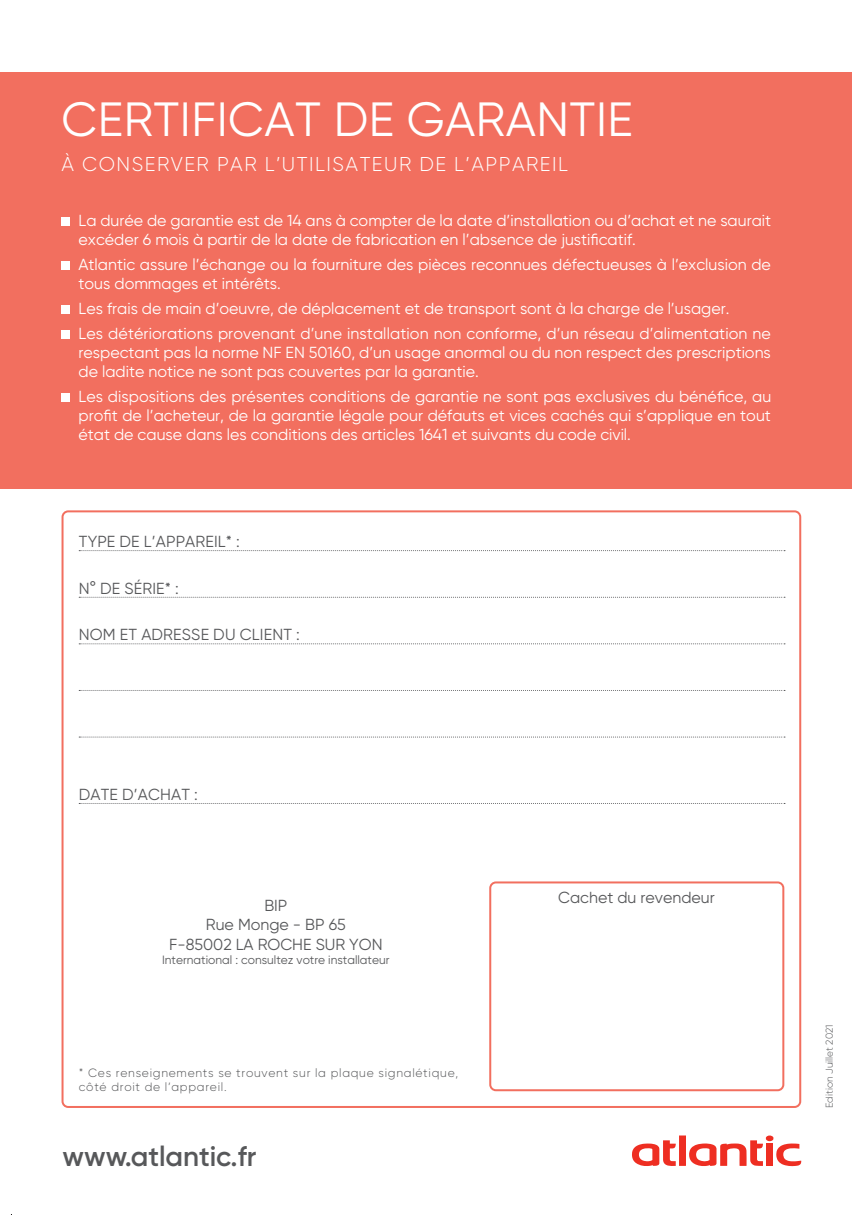
<style>
.page{position:relative;width:852px;height:1215px;background:#fff}
.page>*{position:absolute;margin:0;border:0;box-sizing:border-box;transform-origin:0 0}
.t1{font:48px "Gilroy";letter-spacing:.01em;color:#fff}
.t2{font:600 28px "Gilroy";color:#57585a}
.t3{font:300 20px "Gilroy";letter-spacing:.075em;color:#fff}
.t4{font:16px/19.2px "Gilroy";color:#fff}
.t5{font:16px/19.8px "Gilroy";letter-spacing:.01em;color:#57585a;text-align:center}
.t6{font:300 12px/14.4px "Gilroy";letter-spacing:.06em;color:#57585a}
.t7{font:12px "Gilroy";color:#57585a}
.t8{font:300 10px "Gilroy";color:#57585a}
</style>
<div class="page">
<hr style="left:851px;top:399px;width:1px;height:40px;background:#f26f5f">
<svg style="left:632px;top:1135px;width:169px;height:31px"></svg>
<div style="left:0;top:72px;width:851px;height:416px;background:#f26f5f"></div>
<div style="left:61px;top:217px;width:9px;height:9px;background:#fff"></div>
<div style="left:61px;top:261px;width:9px;height:9px;background:#fff"></div>
<div style="left:61px;top:305px;width:9px;height:9px;background:#fff"></div>
<div style="left:61px;top:330px;width:9px;height:9px;background:#fff"></div>
<div style="left:61px;top:393px;width:9px;height:9px;background:#fff"></div>
<div style="left:489px;top:881px;width:295px;height:210px;border:2px solid #f26f5f;border-radius:6px"></div>
<svg style="left:79px;top:550px;width:705px;height:1px"></svg>
<svg style="left:79px;top:597px;width:705px;height:1px"></svg>
<svg style="left:79px;top:643px;width:705px;height:1px"></svg>
<svg style="left:79px;top:690px;width:705px;height:1px"></svg>
<svg style="left:79px;top:737px;width:705px;height:1px"></svg>
<svg style="left:79px;top:803px;width:705px;height:1px"></svg>
<h1 class="t1" style="left:61px;top:90px;width:572px">CERTIFICAT DE GARANTIE</h1>
<p class="t3" style="left:61px;top:152px;width:507px">À CONSERVER PAR L’UTILISATEUR DE L’APPAREIL</p>
<p class="t4" style="left:78px;top:210px;width:694px">La durée de garantie est de 14 ans à compter de la date d’installation ou d’achat et ne saurait excéder 6 mois à partir de la date de fabrication en l’absence de justificatif.</p>
<p class="t4" style="left:78px;top:254px;width:693px">Atlantic assure l’échange ou la fourniture des pièces reconnues défectueuses à l’exclusion de tous dommages et intérêts.</p>
<p class="t4" style="left:78px;top:296px;width:693px;line-height:24.8px">Les frais de main d’oeuvre, de déplacement et de transport sont à la charge de l’usager.<br>Les détériorations provenant d’une installation non conforme, d’un réseau d’alimentation ne</p>
<p class="t4" style="left:78px;top:343px;width:693px">respectant pas la norme NF EN 50160, d’un usage anormal ou du non respect des prescriptions de ladite notice ne sont pas couvertes par la garantie.</p>
<p class="t4" style="left:78px;top:387px;width:694px;text-align:justify">Les dispositions des présentes conditions de garantie ne sont pas exclusives du bénéfice, au profit de l’acheteur, de la garantie légale pour défauts et vices cachés qui s’applique en tout état de cause dans les conditions des articles 1641 et suivants du code civil.</p>
<p class="t5" style="left:79px;top:531px;width:162px">TYPE DE L’APPAREIL* :</p>
<p class="t5" style="left:79px;top:578px;width:101px">N° DE SÉRIE* :</p>
<p class="t5" style="left:79px;top:625px;width:222px">NOM ET ADRESSE DU CLIENT :</p>
<p class="t5" style="left:79px;top:784px;width:120px">DATE D’ACHAT :</p>
<p class="t5" style="left:169px;top:895px;width:215px">BIP<br>Rue Monge - BP 65<br>F-85002 LA ROCHE SUR YON</p>
<p class="t7" style="left:162px;top:953px;width:229px">International : consultez votre installateur</p>
<p class="t6" style="left:79px;top:1065px;width:380px">* Ces renseignements se trouvent sur la plaque signalétique, côté droit de l’appareil.</p>
<h2 class="t2" style="left:62px;top:1139px;width:195px">www.atlantic.fr</h2>
<p class="t5" style="left:558px;top:888px;width:158px">Cachet du revendeur</p>
<p class="t8" style="left:822px;top:1108px;width:85px;rotate:-90deg">Edition Juillet 2021</p>
</div>
